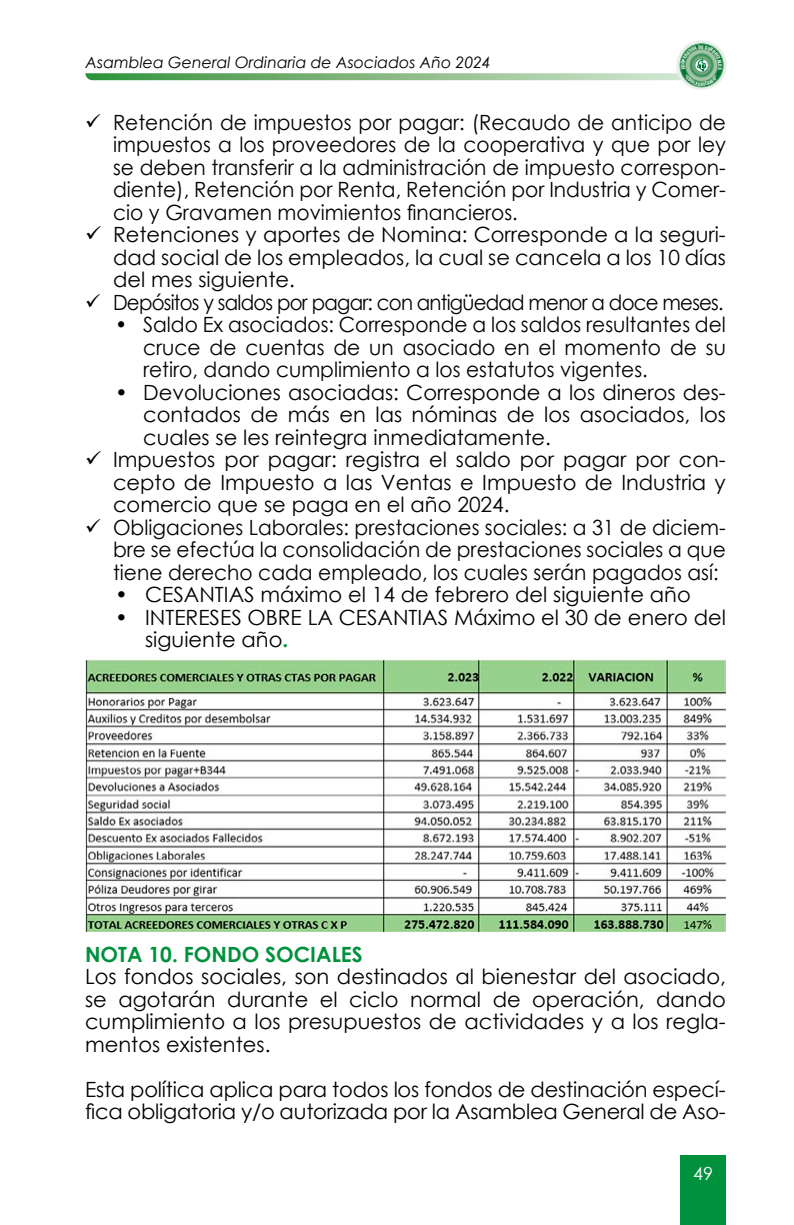
<style>
.page{position:relative;width:794px;height:1225px;background:#fff}
.page>*{position:absolute;margin:0;border:0;box-sizing:border-box;transform-origin:0 0}
.t1{font:21px/22.4px "Century Gothic";color:#000;text-align:justify}
.t2{font:21px/22.4px "Century Gothic";color:#000;text-align:justify;scale:.96 1}
.t3{font:21px "Century Gothic";letter-spacing:-.04em;color:#000;scale:.94 1}
.t4{font:700 21px "Century Gothic";color:#00913d}
.t5{font:18px "Century Gothic";color:#fff}
.t6{font:italic 15.8px "Century Gothic";color:#000}
.s1{font-weight:700;color:#00913d}
</style>
<div class="page">
<svg style="left:676px;top:40px;width:50px;height:50px"></svg>
<div style="left:680px;top:44px;width:43px;height:43px;border:1px solid #5a9f6f;border-radius:50%"></div>
<div style="left:680px;top:1155px;width:46px;height:70px;background:#00913d"></div>
<img style="left:85px;top:660px;width:641px;height:271px">
<svg style="left:85px;top:45px;width:637px;height:41px"></svg>
<p class="t6" style="left:86px;top:51px;width:407px">Asamblea General Ordinaria de Asociados Año 2024</p>
<p class="t2" style="left:113px;top:110px;width:640px;text-indent:-28px">✓ Retención de impuestos por pagar: (Recaudo de anticipo de impuestos a los proveedores de la cooperativa y que por ley se deben transferir a la administración de impuesto correspon&shy;diente), Retención por Renta, Retención por Industria y Comer&shy;cio y Gravamen movimientos financieros.</p>
<p class="t1" style="left:113px;top:223px;width:614px;text-indent:-28px">✓ Retenciones y aportes de Nomina: Corresponde a la seguri&shy;dad social de los empleados, la cual se cancela a los 10 días del mes siguiente.</p>
<p class="t3" style="left:85px;top:287px;width:681px">✓ Depósitos y saldos por pagar: con antigüedad menor a doce meses.</p>
<p class="t2" style="left:143px;top:313px;width:608px;text-indent:-28px">• Saldo Ex asociados: Corresponde a los saldos resultantes del cruce de cuentas de un asociado en el momento de su retiro, dando cumplimiento a los estatutos vigentes.</p>
<p class="t1" style="left:143px;top:380px;width:584px;text-indent:-28px">• Devoluciones asociadas: Corresponde a los dineros des&shy;contados de más en las nóminas de los asociados, los cuales se les reintegra inmediatamente.</p>
<p class="t1" style="left:113px;top:448px;width:614px;text-indent:-28px">✓ Impuestos por pagar: registra el saldo por pagar por con&shy;cepto de Impuesto a las Ventas e Impuesto de Industria y comercio que se paga en el año 2024.</p>
<p class="t2" style="left:113px;top:515px;width:640px;text-indent:-28px">✓ Obligaciones Laborales: prestaciones sociales: a 31 de diciem&shy;bre se efectúa la consolidación de prestaciones sociales a que tiene derecho cada empleado, los cuales serán pagados así:</p>
<p class="t1" style="left:115px;top:583px;width:577px">• CESANTIAS máximo el 14 de febrero del siguiente año</p>
<p class="t1" style="left:145px;top:605px;width:582px;text-indent:-30px">• INTERESES OBRE LA CESANTIAS Máximo el 30 de enero del siguiente año<span class="s1">.</span></p>
<p class="t4" style="left:85px;top:938px;width:279px">NOTA 10. FONDO SOCIALES</p>
<p class="t1" style="left:85px;top:965px;width:642px">Los fondos sociales, son destinados al bienestar del asociado, se agotarán durante el ciclo normal de operación, dando cumplimiento a los presupuestos de actividades y a los regla&shy;mentos existentes.</p>
<p class="t1" style="left:85px;top:1077px;width:642px">Esta política aplica para todos los fondos de destinación especí&shy;fica obligatoria y/o autorizada por la Asamblea General de Aso-</p>
<p class="t5" style="left:693px;top:1160px;width:21px">49</p>
</div>
